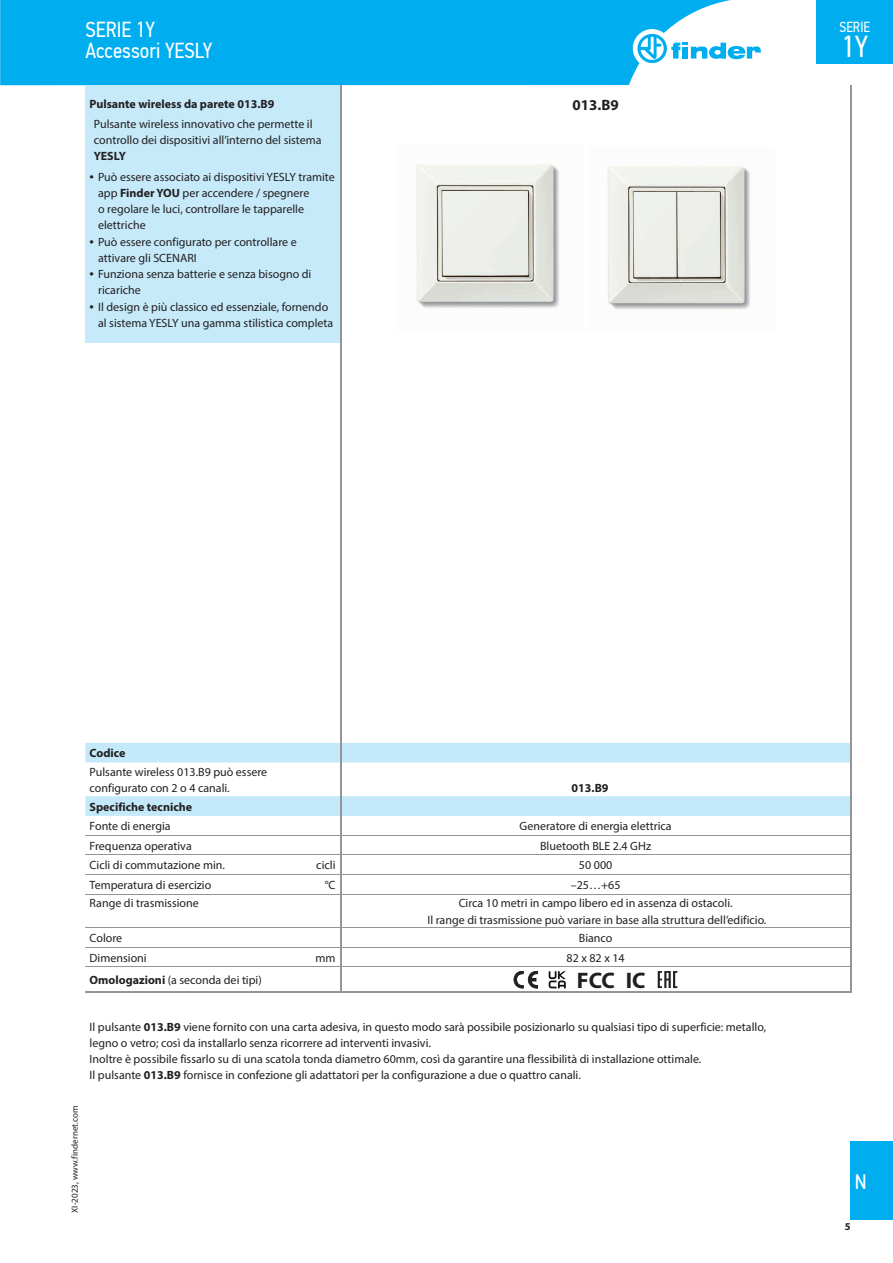
<style>
.page{position:relative;width:893px;height:1263px;background:#fff}
.page>*{position:absolute;margin:0;border:0;box-sizing:border-box;transform-origin:0 0}
.t1{font:30.3px "PF Din Text Cond Pro";color:#fff}
.t2{font:700 22.5px "Myriad Pro";color:#231f20}
.t3{font:21.75px/21px "PF Din Text Cond Pro";color:#fff}
.t4{font:21px "PF Din Text Cond Pro";color:#fff}
.t5{font:700 15px "Myriad Pro";color:#231f20}
.t6{font:14.55px "PF Din Text Cond Pro";color:#fff}
.t7{font:12px/16.2px "Myriad Pro";color:#231f20}
.t8{font:700 12px "Myriad Pro";color:#231f20}
.t9{font:700 10.5px "Myriad Pro";color:#231f20}
.t10{font:9px "Myriad Pro";color:#231f20}
.s1{font-size:15.75px}
.s2{font-weight:700}
</style>
<div class="page">
<div style="left:0;top:0;width:731px;height:85px;background:#00aeef"></div>
<div style="left:633px;top:29px;width:38px;height:39px;background:#fff;border-radius:50%"></div>
<svg style="left:637px;top:34px;width:124px;height:29px"></svg>
<div style="left:816px;top:0;width:77px;height:64px;background:#00aeef"></div>
<div style="left:850px;top:1141px;width:43px;height:79px;background:#00aeef"></div>
<div style="left:85px;top:85px;width:256px;height:257px;background:#c6eafa"></div>
<svg style="left:85px;top:743px;width:765px;height:73px;fill:#c3e9fa"></svg>
<svg style="left:850px;top:85px;width:1px;height:29px"></svg>
<hr style="left:85px;top:894px;width:255px;height:1px;background:#939598">
<hr style="left:85px;top:927px;width:255px;height:1px;background:#939598">
<hr style="left:850px;top:114px;width:1px;height:629px;background:#939598">
<hr style="left:85px;top:835px;width:255px;height:1px;background:#939598">
<hr style="left:85px;top:855px;width:255px;height:1px;background:#939598">
<hr style="left:85px;top:874px;width:255px;height:1px;background:#939598">
<hr style="left:85px;top:992px;width:255px;height:1px;background:#939598">
<hr style="left:340px;top:114px;width:1px;height:629px;background:#939598">
<svg style="left:340px;top:85px;width:1px;height:29px"></svg>
<svg style="left:340px;top:743px;width:1px;height:19px"></svg>
<hr style="left:340px;top:762px;width:1px;height:34px;background:#939598">
<svg style="left:340px;top:796px;width:1px;height:98px"></svg>
<hr style="left:340px;top:835px;width:510px;height:1px;background:#939598">
<hr style="left:340px;top:855px;width:510px;height:1px;background:#939598">
<hr style="left:340px;top:874px;width:510px;height:1px;background:#939598">
<hr style="left:340px;top:992px;width:511px;height:1px;background:#939598">
<hr style="left:340px;top:894px;width:510px;height:1px;background:#939598">
<hr style="left:340px;top:927px;width:510px;height:1px;background:#939598">
<hr style="left:340px;top:894px;width:1px;height:33px;background:#939598">
<hr style="left:850px;top:894px;width:1px;height:34px;background:#939598">
<svg style="left:340px;top:928px;width:1px;height:64px"></svg>
<svg style="left:850px;top:928px;width:1px;height:64px"></svg>
<hr style="left:85px;top:947px;width:255px;height:1px;background:#939598">
<hr style="left:340px;top:947px;width:510px;height:1px;background:#939598">
<hr style="left:85px;top:966px;width:255px;height:1px;background:#939598">
<hr style="left:340px;top:966px;width:510px;height:1px;background:#939598">
<svg style="left:850px;top:743px;width:1px;height:19px"></svg>
<hr style="left:850px;top:762px;width:1px;height:34px;background:#939598">
<svg style="left:850px;top:796px;width:1px;height:98px"></svg>
<img style="left:416px;top:164px;width:143px;height:144px">
<img style="left:607px;top:166px;width:144px;height:144px">
<svg style="left:658px;top:971px;width:19px;height:17px"></svg>
<svg style="left:549px;top:971px;width:17px;height:17px"></svg>
<svg style="left:514px;top:971px;width:24px;height:17px"></svg>
<h3 class="t3" style="left:85px;top:19px;width:128px">SERIE 1Y<br>Accessori YESLY</h3>
<p class="t8" style="left:90px;top:96px;width:186px">Pulsante wireless da parete 013.B9</p>
<p class="t7" style="left:94px;top:116px;width:229px">Pulsante wireless innovativo che permette il controllo dei dispositivi all’interno del sistema</p>
<p class="t8" style="left:94px;top:149px;width:34px">YESLY</p>
<p class="t7" style="left:98px;top:169px;width:238px;text-indent:-9px"><span class="s1">•</span> Può essere associato ai dispositivi YESLY tramite app <span class="s2">Finder YOU</span> per accendere / spegnere<br>o regolare le luci, controllare le tapparelle elettriche</p>
<p class="t7" style="left:98px;top:233px;width:200px;text-indent:-9px"><span class="s1">•</span> Può essere configurato per controllare e attivare gli SCENARI</p>
<p class="t7" style="left:98px;top:266px;width:215px;text-indent:-9px"><span class="s1">•</span> Funziona senza batterie e senza bisogno di ricariche</p>
<p class="t7" style="left:98px;top:298px;width:237px;text-indent:-9px"><span class="s1">•</span> Il design è più classico ed essenziale, fornendo al sistema YESLY una gamma stilistica completa</p>
<p class="t5" style="left:572px;top:95px;width:48px">013.B9</p>
<p class="t6" style="left:839px;top:19px;width:32px">SERIE</p>
<h1 class="t1" style="left:841px;top:28px;width:28px">1Y</h1>
<p class="t10" style="left:69px;top:1213px;width:108px;rotate:-90deg">XI-2023, www.findernet.com</p>
<p class="t8" style="left:90px;top:745px;width:37px">Codice</p>
<p class="t7" style="left:90px;top:763px;width:179px">Pulsante wireless 013.B9 può essere configurato con 2 o 4 canali.</p>
<p class="t8" style="left:572px;top:780px;width:39px">013.B9</p>
<p class="t8" style="left:90px;top:799px;width:104px">Specifiche tecniche</p>
<p class="t7" style="left:90px;top:818px;width:82px">Fonte di energia</p>
<p class="t7" style="left:520px;top:818px;width:154px">Generatore di energia elettrica</p>
<p class="t7" style="left:90px;top:837px;width:104px">Frequenza operativa</p>
<p class="t7" style="left:540px;top:837px;width:113px">Bluetooth BLE 2.4 GHz</p>
<p class="t7" style="left:90px;top:857px;width:137px">Cicli di commutazione min.</p>
<p class="t7" style="left:316px;top:857px;width:21px">cicli</p>
<p class="t7" style="left:579px;top:857px;width:35px">50 000</p>
<p class="t7" style="left:90px;top:876px;width:123px">Temperatura di esercizio</p>
<p class="t7" style="left:325px;top:876px;width:12px">°C</p>
<p class="t7" style="left:571px;top:876px;width:51px">–25…+65</p>
<p class="t7" style="left:90px;top:895px;width:111px">Range di trasmissione</p>
<p class="t7" style="left:427px;top:895px;width:341px;text-align:center">Circa 10 metri in campo libero ed in assenza di ostacoli.<br>Il range di trasmissione può variare in base alla struttura dell’edificio.</p>
<p class="t7" style="left:90px;top:930px;width:34px">Colore</p>
<p class="t7" style="left:579px;top:930px;width:35px">Bianco</p>
<p class="t7" style="left:90px;top:949px;width:59px">Dimensioni</p>
<p class="t7" style="left:315px;top:949px;width:22px">mm</p>
<p class="t7" style="left:566px;top:949px;width:60px">82 x 82 x 14</p>
<p class="t7" style="left:90px;top:972px;width:174px"><span class="s2">Omologazioni</span> (a seconda dei tipi)</p>
<h2 class="t2" style="left:577px;top:966px;width:70px">FCC IC</h2>
<p class="t7" style="left:90px;top:1018px;width:678px">Il pulsante <span class="s2">013.B9</span> viene fornito con una carta adesiva, in questo modo sarà possibile posizionarlo su qualsiasi tipo di superficie: metallo, legno o vetro; così da installarlo senza ricorrere ad interventi invasivi.<br>Inoltre è possibile fissarlo su di una scatola tonda diametro 60mm, così da garantire una flessibilità di installazione ottimale.<br>Il pulsante <span class="s2">013.B9</span> fornisce in confezione gli adattatori per la configurazione a due o quattro canali.</p>
<h3 class="t4" style="left:855px;top:1169px;width:13px">N</h3>
<p class="t9" style="left:845px;top:1219px;width:7px">5</p>
</div>
